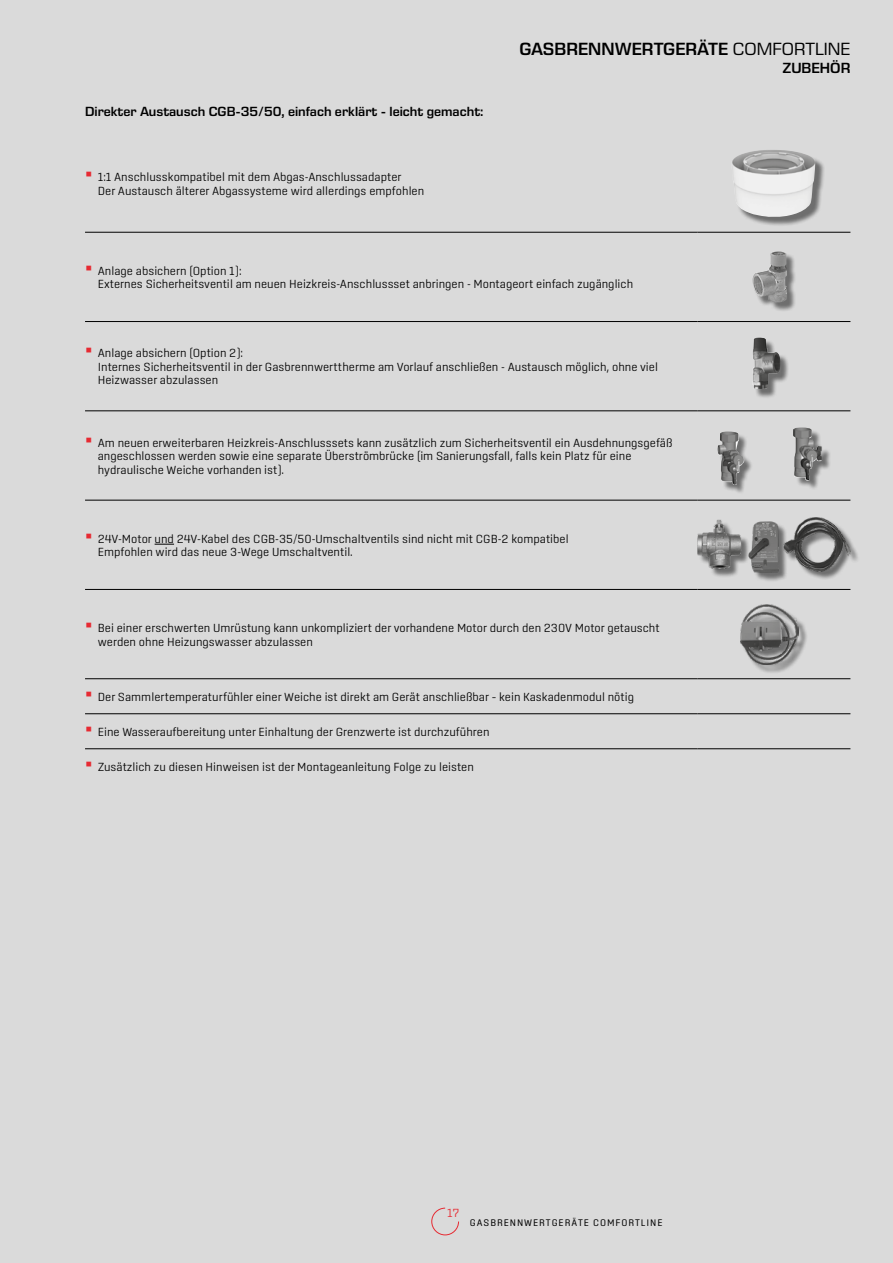
<style>
.page{position:relative;width:893px;height:1263px;background:#dadada}
.page>*{position:absolute;margin:0;border:0;box-sizing:border-box;transform-origin:0 0}
.t1{font:600 18px "Eurostile Next LT Pro";color:#000}
.t2{font:600 15px "Eurostile Next LT Pro";color:#000}
.t3{font:600 13.5px "Eurostile Next LT Pro";color:#000}
.t4{font:300 12px/13.5px "Center";color:#000}
.t5{font:300 12px "Center";color:#e62a32}
.t6{font:9.75px "Center";letter-spacing:.095em;color:#000}
.s1{font-family:"Arial";font-weight:400;font-size:21px;color:#e62a32}
.s2{font-weight:400}
</style>
<div class="page">
<svg style="left:431px;top:1207px;width:28px;height:29px"></svg>
<hr style="left:85px;top:232px;width:612px;height:1px;background:#000">
<hr style="left:697px;top:232px;width:153px;height:1px;background:#000">
<hr style="left:85px;top:321px;width:612px;height:1px;background:#000">
<hr style="left:697px;top:321px;width:153px;height:1px;background:#000">
<hr style="left:85px;top:411px;width:612px;height:1px;background:#000">
<hr style="left:697px;top:411px;width:153px;height:1px;background:#000">
<hr style="left:85px;top:500px;width:612px;height:1px;background:#000">
<hr style="left:697px;top:500px;width:153px;height:1px;background:#000">
<hr style="left:85px;top:589px;width:612px;height:1px;background:#000">
<hr style="left:697px;top:589px;width:153px;height:1px;background:#000">
<hr style="left:85px;top:678px;width:612px;height:1px;background:#000">
<hr style="left:697px;top:678px;width:153px;height:1px;background:#000">
<hr style="left:85px;top:713px;width:612px;height:1px;background:#000">
<hr style="left:697px;top:713px;width:153px;height:1px;background:#000">
<hr style="left:85px;top:748px;width:612px;height:1px;background:#000">
<hr style="left:697px;top:748px;width:153px;height:1px;background:#000">
<div style="left:733px;top:151px;width:92px;height:75px;background:#000;opacity:.5"></div>
<img style="left:732px;top:150px;width:83px;height:67px">
<div style="left:754px;top:253px;width:43px;height:59px;background:#000;opacity:.5"></div>
<img style="left:752px;top:251px;width:35px;height:51px">
<div style="left:754px;top:339px;width:36px;height:60px;background:#000;opacity:.5"></div>
<img style="left:753px;top:337px;width:29px;height:52px">
<div style="left:719px;top:429px;width:112px;height:65px;background:#000;opacity:.5"></div>
<img style="left:718px;top:427px;width:104px;height:58px">
<svg style="left:155px;top:544px;width:19px;height:1px"></svg>
<div style="left:699px;top:519px;width:161px;height:63px;background:#000;opacity:.5"></div>
<img style="left:697px;top:517px;width:153px;height:55px">
<div style="left:742px;top:606px;width:67px;height:68px;background:#000;opacity:.5"></div>
<img style="left:740px;top:604px;width:59px;height:60px">
<p class="t3" style="left:85px;top:104px;width:400px">Direkter Austausch CGB-35/50, einfach erklärt - leicht gemacht:</p>
<p class="t4" style="left:98px;top:171px;width:328px;text-indent:-13px"><span class="s1">▪</span> 1:1 Anschlusskompatibel mit dem Abgas-Anschlussadapter<br>Der Austausch älterer Abgassysteme wird allerdings empfohlen</p>
<h1 class="t1" style="left:519px;top:39px;width:333px">GASBRENNWERTGERÄTE <span class="s2">COMFORTLINE</span></h1>
<p class="t2" style="left:782px;top:60px;width:70px">ZUBEHÖR</p>
<p class="t4" style="left:98px;top:264px;width:537px;text-indent:-13px"><span class="s1">▪</span> Anlage absichern (Option 1):<br>Externes Sicherheitsventil am neuen Heizkreis-Anschlussset anbringen - Montageort einfach zugänglich</p>
<p class="t4" style="left:98px;top:346px;width:562px;text-indent:-13px"><span class="s1">▪</span> Anlage absichern (Option 2):<br>Internes Sicherheitsventil in der Gasbrennwerttherme am Vorlauf anschließen - Austausch möglich, ohne viel<br>Heizwasser abzulassen</p>
<p class="t4" style="left:98px;top:436px;width:576px;text-indent:-13px"><span class="s1">▪</span> Am neuen erweiterbaren Heizkreis-Anschlusssets kann zusätzlich zum Sicherheitsventil ein Ausdehnungsgefäß angeschlossen werden sowie eine separate Überströmbrücke (im Sanierungsfall, falls kein Platz für eine hydraulische Weiche vorhanden ist).</p>
<p class="t4" style="left:98px;top:532px;width:472px;text-indent:-13px"><span class="s1">▪</span> 24V-Motor und 24V-Kabel des CGB-35/50-Umschaltventils sind nicht mit CGB-2 kompatibel<br>Empfohlen wird das neue 3-Wege Umschaltventil.</p>
<p class="t4" style="left:98px;top:621px;width:563px;text-indent:-13px"><span class="s1">▪</span> Bei einer erschwerten Umrüstung kann unkompliziert der vorhandene Motor durch den 230V Motor getauscht werden ohne Heizungswasser abzulassen</p>
<p class="t4" style="left:85px;top:690px;width:550px"><span class="s1">▪</span> Der Sammlertemperaturfühler einer Weiche ist direkt am Gerät anschließbar – kein Kaskadenmodul nötig</p>
<p class="t4" style="left:85px;top:725px;width:406px"><span class="s1">▪</span> Eine Wasseraufbereitung unter Einhaltung der Grenzwerte ist durchzuführen</p>
<p class="t4" style="left:85px;top:760px;width:390px"><span class="s1">▪</span> Zusätzlich zu diesen Hinweisen ist der Montageanleitung Folge zu leisten</p>
<p class="t5" style="left:447px;top:1206px;width:14px">17</p>
<p class="t6" style="left:470px;top:1217px;width:194px">GASBRENNWERTGERÄTE COMFORTLINE</p>
</div>
